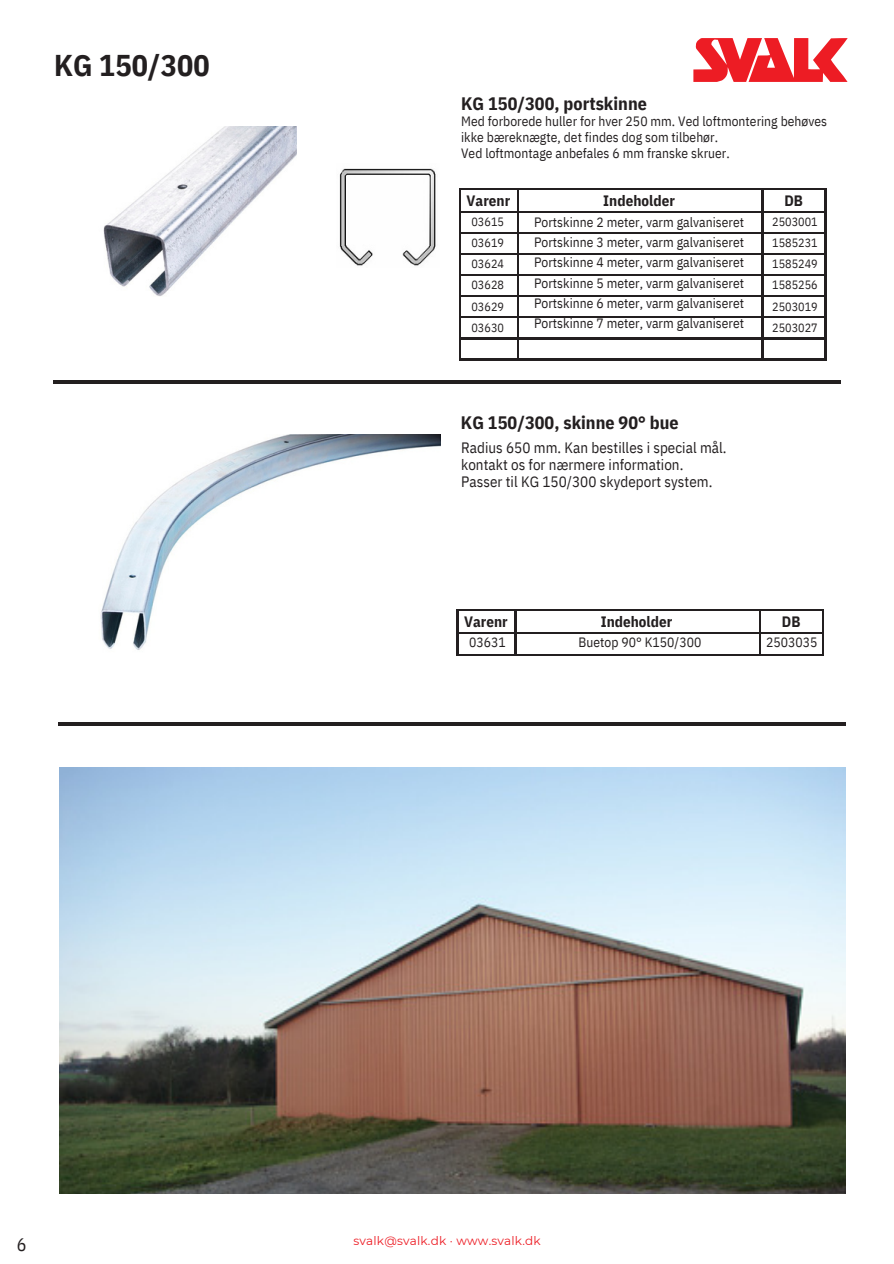
<style>
.page{position:relative;width:894px;height:1264px;background:#fff}
.page>*{position:absolute;margin:0;border:0;box-sizing:border-box;transform-origin:0 0}
.t1{font:700 30px "IBM Plex Sans Cond";letter-spacing:.005em;color:#231f20}
.t2{font:700 18px "IBM Plex Sans Cond";letter-spacing:.005em;color:#231f20}
.t3{font:18px "IBM Plex Sans Cond";color:#231f20}
.t4{font:15px/17px "IBM Plex Sans Cond";letter-spacing:.005em;color:#231f20}
.t5{font:700 15px "IBM Plex Sans Cond";letter-spacing:.005em;color:#231f20}
.t6{font:13.5px/20.2px "IBM Plex Sans Cond";letter-spacing:.005em;color:#231f20}
.t7{font:12px/21px "IBM Plex Sans Cond";letter-spacing:.005em;color:#231f20;text-align:justify}
.t8{font:12px "Montserrat";letter-spacing:.015em;color:#ed1c24}
</style>
<div class="page">
<hr style="left:459px;top:188px;width:59px;height:1px;background:#231f20">
<hr style="left:518px;top:188px;width:244px;height:1px;background:#231f20">
<hr style="left:762px;top:188px;width:64px;height:1px;background:#231f20">
<hr style="left:761px;top:189px;width:2px;height:22px;background:#231f20">
<hr style="left:824px;top:189px;width:2px;height:22px;background:#231f20">
<hr style="left:459px;top:211px;width:59px;height:2px;background:#231f20">
<hr style="left:518px;top:211px;width:244px;height:2px;background:#231f20">
<hr style="left:762px;top:211px;width:64px;height:2px;background:#231f20">
<hr style="left:459px;top:232px;width:59px;height:2px;background:#231f20">
<hr style="left:518px;top:232px;width:244px;height:2px;background:#231f20">
<hr style="left:762px;top:232px;width:64px;height:2px;background:#231f20">
<hr style="left:459px;top:253px;width:59px;height:2px;background:#231f20">
<hr style="left:518px;top:253px;width:244px;height:2px;background:#231f20">
<hr style="left:762px;top:253px;width:64px;height:2px;background:#231f20">
<hr style="left:459px;top:274px;width:59px;height:2px;background:#231f20">
<hr style="left:518px;top:274px;width:244px;height:2px;background:#231f20">
<hr style="left:762px;top:274px;width:64px;height:2px;background:#231f20">
<hr style="left:459px;top:295px;width:59px;height:2px;background:#231f20">
<hr style="left:518px;top:295px;width:244px;height:2px;background:#231f20">
<hr style="left:762px;top:295px;width:64px;height:2px;background:#231f20">
<hr style="left:459px;top:316px;width:59px;height:2px;background:#231f20">
<hr style="left:518px;top:316px;width:244px;height:2px;background:#231f20">
<hr style="left:762px;top:316px;width:64px;height:2px;background:#231f20">
<hr style="left:459px;top:337px;width:59px;height:2px;background:#231f20">
<svg style="left:459px;top:189px;width:1px;height:169px"></svg>
<hr style="left:518px;top:337px;width:244px;height:2px;background:#231f20">
<svg style="left:517px;top:189px;width:1px;height:169px"></svg>
<hr style="left:762px;top:337px;width:64px;height:2px;background:#231f20">
<svg style="left:761px;top:213px;width:2px;height:145px"></svg>
<svg style="left:824px;top:213px;width:2px;height:145px"></svg>
<hr style="left:459px;top:358px;width:59px;height:2px;background:#231f20">
<hr style="left:518px;top:358px;width:244px;height:2px;background:#231f20">
<hr style="left:762px;top:358px;width:64px;height:2px;background:#231f20">
<img style="left:339px;top:168px;width:97px;height:98px">
<img style="left:103px;top:127px;width:193px;height:169px">
<hr style="left:456px;top:609px;width:59px;height:1px;background:#231f20">
<hr style="left:456px;top:610px;width:2px;height:22px;background:#231f20">
<hr style="left:515px;top:609px;width:245px;height:1px;background:#231f20">
<hr style="left:514px;top:610px;width:2px;height:22px;background:#231f20">
<hr style="left:760px;top:609px;width:63px;height:1px;background:#231f20">
<hr style="left:456px;top:632px;width:59px;height:2px;background:#231f20">
<hr style="left:456px;top:634px;width:2px;height:20px;background:#231f20">
<hr style="left:515px;top:632px;width:245px;height:2px;background:#231f20">
<hr style="left:514px;top:634px;width:2px;height:20px;background:#231f20">
<hr style="left:760px;top:632px;width:63px;height:2px;background:#231f20">
<svg style="left:759px;top:610px;width:1px;height:44px"></svg>
<svg style="left:822px;top:610px;width:1px;height:44px"></svg>
<hr style="left:456px;top:654px;width:59px;height:2px;background:#231f20">
<hr style="left:515px;top:654px;width:245px;height:2px;background:#231f20">
<hr style="left:760px;top:654px;width:63px;height:2px;background:#231f20">
<img style="left:100px;top:434px;width:340px;height:216px">
<img style="left:59px;top:767px;width:786px;height:426px">
<hr style="left:53px;top:380px;width:787px;height:3px;background:#231f20">
<hr style="left:58px;top:722px;width:787px;height:3px;background:#231f20">
<svg style="left:693px;top:38px;width:154px;height:44px"></svg>
<p class="t1" style="left:54px;top:45px;width:157px">KG 150/300</p>
<p class="t2" style="left:461px;top:92px;width:187px">KG 150/300, portskinne</p>
<p class="t6" style="left:461px;top:113px;width:367px;line-height:15.8px">Med forborede huller for hver 250 mm. Ved loftmontering behøves ikke bæreknægte, det findes dog som tilbehør.</p>
<p class="t6" style="left:461px;top:142px;width:270px">Ved loftmontage anbefales 6 mm franske skruer.</p>
<p class="t5" style="left:466px;top:190px;width:45px">Varenr</p>
<p class="t5" style="left:603px;top:190px;width:73px">Indeholder</p>
<p class="t5" style="left:784px;top:190px;width:20px">DB</p>
<p class="t7" style="left:471px;top:211px;width:34px">03615<br>03619<br>03624<br>03628<br>03629<br>03630</p>
<p class="t6" style="left:534px;top:211px;width:211px;text-align:justify">Portskinne 2 meter, varm galvaniseret Portskinne 3 meter, varm galvaniseret Portskinne 4 meter, varm galvaniseret Portskinne 5 meter, varm galvaniseret Portskinne 6 meter, varm galvaniseret Portskinne 7 meter, varm galvaniseret</p>
<p class="t7" style="left:771px;top:211px;width:47px">2503001<br>1585231<br>1585249<br>1585256<br>2503019<br>2503027</p>
<p class="t2" style="left:461px;top:410px;width:219px">KG 150/300, skinne 90° bue</p>
<p class="t4" style="left:461px;top:439px;width:267px">Radius 650 mm. Kan bestilles i special mål. kontakt os for nærmere information.</p>
<p class="t4" style="left:461px;top:473px;width:253px">Passer til KG 150/300 skydeport system.</p>
<p class="t5" style="left:464px;top:611px;width:45px">Varenr</p>
<p class="t5" style="left:600px;top:611px;width:73px">Indeholder</p>
<p class="t5" style="left:781px;top:611px;width:20px">DB</p>
<p class="t6" style="left:469px;top:632px;width:38px">03631</p>
<p class="t6" style="left:578px;top:632px;width:124px">Buetop 90° K150/300</p>
<p class="t6" style="left:766px;top:632px;width:53px">2503035</p>
<p class="t3" style="left:17px;top:1232px;width:11px">6</p>
<p class="t8" style="left:353px;top:1233px;width:189px">svalk@svalk.dk · www.svalk.dk</p>
</div>
